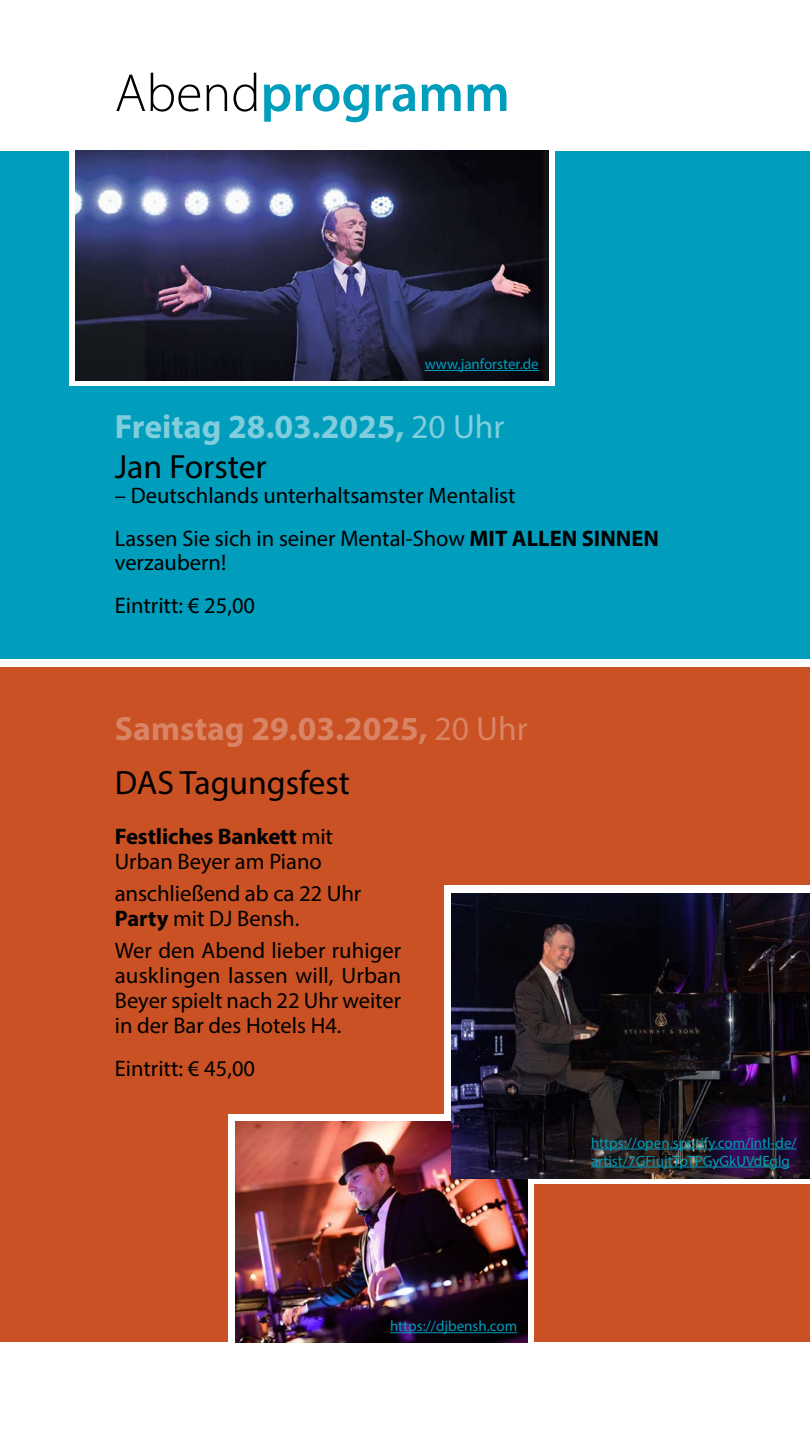
<style>
.page{position:relative;width:810px;height:1440px;background:#fff}
.page>*{position:absolute;margin:0;border:0;box-sizing:border-box;transform-origin:0 0}
.t1{font:600 54px "Myriad Pro";color:#009dbc}
.t2{font:700 33.75px/39.9px "Myriad Pro";color:#80cedd}
.t3{font:700 33.75px "Myriad Pro";color:#d98565}
.t4{font:33.75px "Myriad Pro";color:#000}
.t5{font:22.5px/24.9px "Myriad Pro";color:#000}
.t6{font:15px/18px "Myriad Pro";color:#009dbc}
.s1{font-weight:300;color:#000}
.s2{font-weight:400}
.s3{font-weight:400;color:#000}
.s4{font-weight:700}
</style>
<div class="page">
<div style="left:0;top:668px;width:810px;height:674px;background:#c95123"></div>
<div style="left:444px;top:886px;width:366px;height:298px;background:#fff"></div>
<div style="left:228px;top:1114px;width:306px;height:249px;background:#fff"></div>
<div style="left:0;top:151px;width:810px;height:507px;background:#009dbc"></div>
<div style="left:70px;top:151px;width:485px;height:235px;background:#fff"></div>
<img style="left:76px;top:151px;width:472px;height:230px">
<hr style="left:425px;top:370px;width:114px;height:1px;background:#009dbc">
<img style="left:235px;top:1121px;width:292px;height:221px">
<img style="left:451px;top:893px;width:359px;height:285px">
<hr style="left:591px;top:1149px;width:206px;height:1px;background:#009dbc">
<hr style="left:591px;top:1167px;width:199px;height:1px;background:#009dbc">
<hr style="left:390px;top:1332px;width:127px;height:1px;background:#009dbc">
<h1 class="t1" style="left:115px;top:59px;width:397px"><span class="s1">Abend</span>programm</h1>
<p class="t6" style="left:425px;top:355px;width:116px">www.janforster.de</p>
<h2 class="t2" style="left:115px;top:405px;width:391px">Freitag 28.03.2025, <span class="s2">20 Uhr<br></span><span class="s3">Jan Forster</span></h2>
<p class="t5" style="left:115px;top:473px;width:546px;line-height:42.9px">– Deutschlands unterhaltsamster Mentalist<br>Lassen Sie sich in seiner Mental-Show <span class="s4">MIT ALLEN SINNEN</span></p>
<p class="t5" style="left:115px;top:541px;width:142px;line-height:42.9px">verzaubern!<br>Eintritt: € 25,00</p>
<h2 class="t3" style="left:115px;top:707px;width:415px">Samstag 29.03.2025, <span class="s2">20 Uhr</span></h2>
<h2 class="t4" style="left:115px;top:762px;width:237px">DAS Tagungsfest</h2>
<p class="t5" style="left:115px;top:824px;width:220px"><span class="s4">Festliches Bankett</span> mit<br>Urban Beyer am Piano</p>
<p class="t5" style="left:115px;top:881px;width:248px">anschließend ab ca 22 Uhr<br><span class="s4">Party</span> mit DJ Bensh.</p>
<p class="t5" style="left:115px;top:938px;width:288px;text-align:justify">Wer den Abend lieber ruhiger ausklingen lassen will, Urban Beyer spielt nach 22 Uhr weiter in der Bar des Hotels H4.</p>
<p class="t5" style="left:115px;top:1056px;width:142px">Eintritt: € 45,00</p>
<p class="t6" style="left:390px;top:1317px;width:129px">https://djbensh.com</p>
<p class="t6" style="left:591px;top:1133px;width:207px">https://open.spotify.com/intl-de/ artist/7GFiujtTpTPGyGkUVdEglg</p>
</div>
